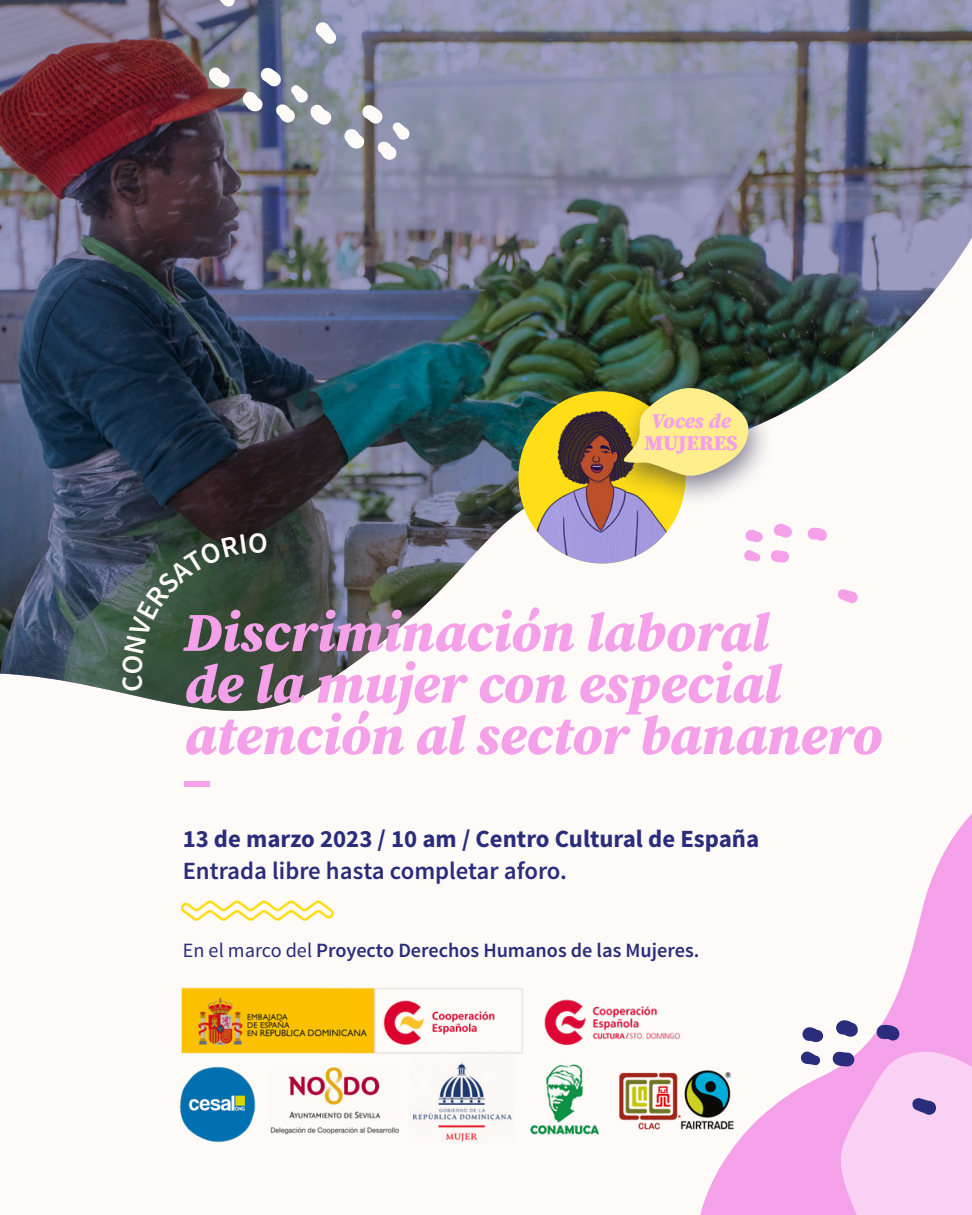
<style>
.page{position:relative;width:972px;height:1215px;background:#fdfaf8}
.page>*{position:absolute;margin:0;border:0;box-sizing:border-box;transform-origin:0 0}
.t1{font:italic 54.9px/51.5px "Source Serif Variable";letter-spacing:.065em;color:#f5a1e9}
.t2{font:700 24.75px "Source Sans Pro";color:#2a2c7c}
.t3{font:600 24.75px "Source Sans Pro";color:#2a2c7c}
.t4{font:italic 21.15px "Source Serif Variable";letter-spacing:.065em;color:#f5a1e9}
.t5{font:21.15px "Source Serif Variable";letter-spacing:-.01em;color:#f5a1e9}
.t6{font:600 20.25px "Source Sans Pro";color:#2a2c7c}
.s1{font-weight:400}
</style>
<div class="page">
<img style="left:0;top:0;width:972px;height:711px">
<svg style="left:180px;top:900px;width:154px;height:21px"></svg>
<img style="left:181px;top:987px;width:342px;height:67px">
<img style="left:544px;top:999px;width:137px;height:47px">
<div style="left:518px;top:391px;width:168px;height:173px;background:#ffde17;border-radius:50%"></div>
<img style="left:526px;top:405px;width:155px;height:159px">
<div style="left:606px;top:376px;width:167px;height:132px;background:#212140;opacity:.56"></div>
<svg style="left:600px;top:388px;width:148px;height:88px;background:#ccbb69"></svg>
<svg style="left:700px;top:813px;width:272px;height:402px"></svg>
<svg style="left:875px;top:1024px;width:25px;height:17px"></svg>
<svg style="left:836px;top:1020px;width:22px;height:17px"></svg>
<svg style="left:802px;top:1026px;width:21px;height:16px"></svg>
<svg style="left:832px;top:1049px;width:140px;height:166px;background:#f4c2ef"></svg>
<svg style="left:800px;top:1051px;width:20px;height:14px"></svg>
<svg style="left:806px;top:527px;width:22px;height:14px"></svg>
<svg style="left:774px;top:524px;width:19px;height:14px"></svg>
<svg style="left:745px;top:529px;width:18px;height:13px"></svg>
<svg style="left:770px;top:550px;width:19px;height:13px"></svg>
<svg style="left:837px;top:589px;width:21px;height:15px"></svg>
<svg style="left:744px;top:549px;width:17px;height:13px"></svg>
<svg style="left:208px;top:67px;width:24px;height:21px"></svg>
<svg style="left:213px;top:0;width:22px;height:7px"></svg>
<svg style="left:242px;top:63px;width:92px;height:62px"></svg>
<svg style="left:314px;top:21px;width:23px;height:24px"></svg>
<svg style="left:344px;top:104px;width:66px;height:56px"></svg>
<img style="left:179px;top:1066px;width:77px;height:77px">
<img style="left:270px;top:1067px;width:129px;height:68px">
<img style="left:619px;top:1068px;width:117px;height:64px">
<img style="left:530px;top:1064px;width:70px;height:71px">
<img style="left:410px;top:1052px;width:103px;height:90px">
<svg style="left:122px;top:533px;width:145px;height:158px;background:#374c3c"></svg>
<p class="t4" style="left:651px;top:407px;width:79px">Voces de</p>
<p class="t5" style="left:644px;top:429px;width:94px">MUJERES</p>
<p class="t1" style="left:184px;top:607px;width:584px">Discriminación laboral</p>
<p class="t1" style="left:184px;top:658px;width:696px">de la mujer con especial atención al sector bananero</p>
<p class="t1" style="left:184px;top:738px;width:29px">_</p>
<p class="t2" style="left:183px;top:823px;width:578px">13 de marzo 2023 / 10 am / Centro Cultural de España</p>
<p class="t3" style="left:183px;top:855px;width:386px">Entrada libre hasta completar aforo.</p>
<p class="t6" style="left:183px;top:937px;width:518px"><span class="s1">En el marco del</span> Proyecto Derechos Humanos de las Mujeres.</p>
</div>
